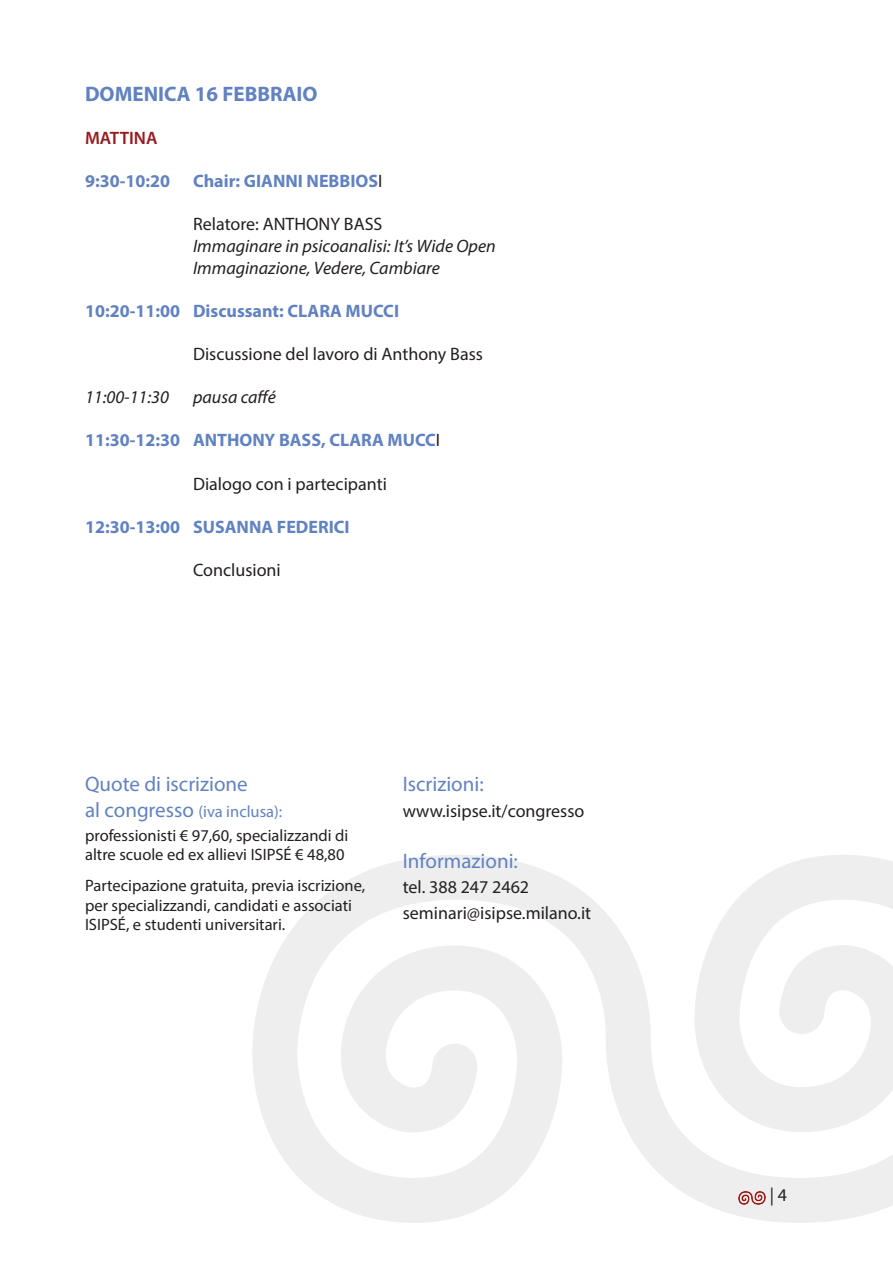
<style>
.page{position:relative;width:893px;height:1263px;background:#fff}
.page>*{position:absolute;margin:0;border:0;box-sizing:border-box;transform-origin:0 0}
.t1{font:21px "Myriad Pro";color:#6182c1}
.t2{font:700 21px "Myriad Pro";color:#6182c1}
.t3{font:18px/25.5px "Myriad Pro";color:#231f20}
.t4{font:700 18px "Myriad Pro";color:#6182c1}
.t5{font:italic 18px "Myriad Pro";color:#231f20}
.t6{font:600 18px "Myriad Pro";color:#971a1f}
.t7{font:16.5px/19.8px "Myriad Pro";color:#231f20}
.t8{font:16.5px "Myriad Pro";color:#6182c1}
.s1{font-weight:400;color:#231f20}
.s2{font-size:21px}
</style>
<div class="page">
<svg style="left:252px;top:855px;width:641px;height:368px"></svg>
<img style="left:739px;top:1192px;width:26px;height:13px">
<p class="t2" style="left:85px;top:80px;width:234px">DOMENICA 16 FEBBRAIO</p>
<p class="t6" style="left:85px;top:126px;width:74px">MATTINA</p>
<p class="t4" style="left:85px;top:169px;width:87px">9:30-10:20</p>
<p class="t4" style="left:193px;top:169px;width:191px">Chair: GIANNI NEBBIOS<span class="s1">I</span></p>
<p class="t3" style="left:193px;top:211px;width:191px">Relatore: ANTHONY BASS</p>
<p class="t5" style="left:193px;top:235px;width:304px">Immaginare in psicoanalisi: It’s Wide Open</p>
<p class="t5" style="left:193px;top:256px;width:248px">Immaginazione, Vedere, Cambiare</p>
<p class="t4" style="left:85px;top:299px;width:316px">10:20-11:00 Discussant: CLARA MUCCI</p>
<p class="t3" style="left:193px;top:341px;width:291px">Discussione del lavoro di Anthony Bass</p>
<p class="t5" style="left:85px;top:386px;width:85px">11:00-11:30</p>
<p class="t5" style="left:193px;top:386px;width:84px">pausa caffé</p>
<p class="t4" style="left:85px;top:429px;width:357px">11:30-12:30 ANTHONY BASS, CLARA MUCC<span class="s1">I</span></p>
<p class="t3" style="left:193px;top:471px;width:195px">Dialogo con i partecipanti</p>
<p class="t4" style="left:85px;top:515px;width:266px">12:30-13:00 SUSANNA FEDERICI</p>
<p class="t3" style="left:193px;top:557px;width:89px">Conclusioni</p>
<p class="t1" style="left:85px;top:771px;width:164px">Quote di iscrizione</p>
<p class="t8" style="left:85px;top:801px;width:199px"><span class="s2">al congresso</span> (iva inclusa):</p>
<p class="t7" style="left:85px;top:825px;width:265px">professionisti € 97,60, specializzandi di altre scuole ed ex allievi ISIPSÉ € 48,80</p>
<p class="t7" style="left:85px;top:875px;width:282px">Partecipazione gratuita, previa iscrizione, per specializzandi, candidati e associati<br>ISIPSÉ, e studenti universitari.</p>
<p class="t1" style="left:403px;top:771px;width:82px">Iscrizioni:</p>
<p class="t3" style="left:403px;top:797px;width:183px">www.isipse.it/congresso</p>
<p class="t1" style="left:403px;top:848px;width:117px">Informazioni:</p>
<p class="t3" style="left:403px;top:874px;width:190px">tel. 388 247 2462 seminari@isipse.milano.it</p>
<p class="t3" style="left:770px;top:1181px;width:19px">| 4</p>
</div>
